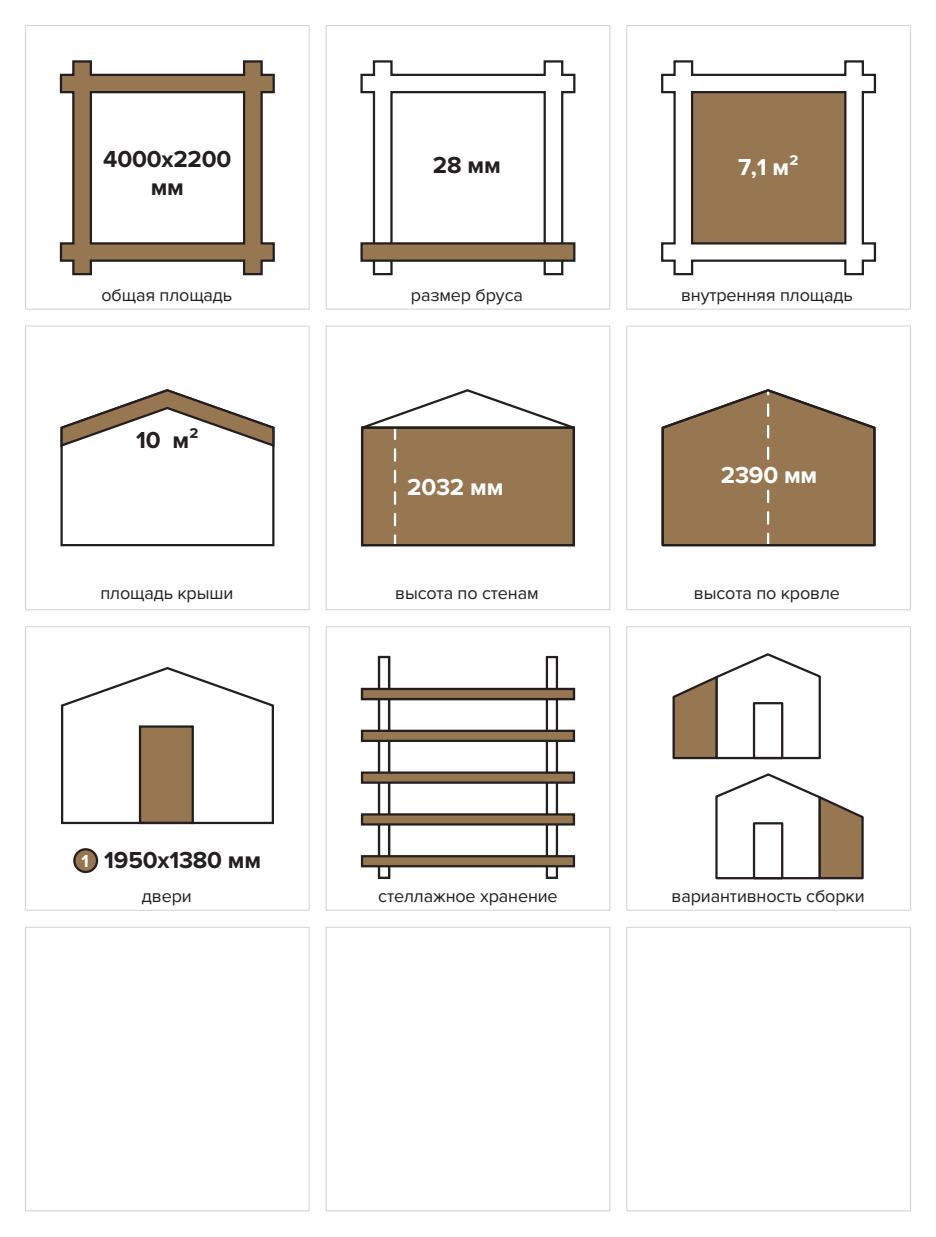
<style>
.page{position:relative;width:936px;height:1237px;background:#fff}
.page>*{position:absolute;margin:0;border:0;box-sizing:border-box;transform-origin:0 0}
.t1{font:700 24px/28.8px "Proxima Nova";letter-spacing:-.01em;color:#231f20;text-align:center}
.t2{font:700 24px "Proxima Nova";letter-spacing:-.01em;color:#fff}
.t3{font:18px "Proxima Nova";letter-spacing:-.01em;color:#231f20}
.s1{font-size:18px;color:#fff}
</style>
<div class="page">
<div style="left:25px;top:25px;width:284px;height:284px;border:1px solid #d1d2d4"></div>
<svg style="left:59px;top:60px;width:216px;height:216px"></svg>
<svg style="left:360px;top:60px;width:216px;height:216px"></svg>
<div style="left:360px;top:242px;width:215px;height:20px;background:#977751;border:2px solid #231f20"></div>
<svg style="left:661px;top:60px;width:216px;height:216px"></svg>
<svg style="left:60px;top:389px;width:215px;height:158px"></svg>
<svg style="left:360px;top:389px;width:212px;height:156px"></svg>
<div style="left:361px;top:426px;width:214px;height:120px;border:2px solid #231f20"></div>
<svg style="left:661px;top:389px;width:215px;height:158px;background:#9e8465"></svg>
<div style="left:326px;top:25px;width:284px;height:284px;border:1px solid #d1d2d4"></div>
<div style="left:626px;top:25px;width:284px;height:284px;border:1px solid #d1d2d4"></div>
<div style="left:25px;top:326px;width:284px;height:284px;border:1px solid #d1d2d4"></div>
<div style="left:326px;top:326px;width:284px;height:284px;border:1px solid #d1d2d4"></div>
<div style="left:626px;top:326px;width:284px;height:284px;border:1px solid #d1d2d4"></div>
<div style="left:25px;top:927px;width:284px;height:284px;border:1px solid #d1d2d4"></div>
<div style="left:326px;top:927px;width:284px;height:284px;border:1px solid #d1d2d4"></div>
<div style="left:626px;top:927px;width:284px;height:284px;border:1px solid #d1d2d4"></div>
<div style="left:25px;top:626px;width:284px;height:284px;border:1px solid #d1d2d4"></div>
<div style="left:326px;top:626px;width:284px;height:284px;border:1px solid #d1d2d4"></div>
<div style="left:626px;top:626px;width:284px;height:284px;border:1px solid #d1d2d4"></div>
<div style="left:378px;top:656px;width:12px;height:223px;background:#fff;border:2px solid #231f20"></div>
<div style="left:545px;top:656px;width:13px;height:223px;background:#fff;border:2px solid #231f20"></div>
<div style="left:361px;top:688px;width:214px;height:12px;background:#977751;border:2px solid #231f20"></div>
<div style="left:361px;top:729px;width:214px;height:13px;background:#977751;border:2px solid #231f20"></div>
<div style="left:361px;top:771px;width:214px;height:12px;background:#977751;border:2px solid #231f20"></div>
<div style="left:361px;top:813px;width:214px;height:12px;background:#977751;border:2px solid #231f20"></div>
<div style="left:361px;top:855px;width:214px;height:12px;background:#977751;border:2px solid #231f20"></div>
<svg style="left:61px;top:667px;width:213px;height:158px"></svg>
<div style="left:74px;top:849px;width:23px;height:23px;background:#977751;border-radius:50%"></div>
<div style="left:73px;top:848px;width:25px;height:25px;border:2px solid #231f20;border-radius:50%"></div>
<svg style="left:672px;top:653px;width:149px;height:107px"></svg>
<div style="left:752px;top:702px;width:31px;height:57px;border:2px solid #231f20"></div>
<svg style="left:715px;top:773px;width:149px;height:107px"></svg>
<div style="left:752px;top:822px;width:31px;height:57px;border:2px solid #231f20"></div>
<h1 class="t1" style="left:103px;top:145px;width:130px">4000x2200 мм</h1>
<h1 class="t1" style="left:433px;top:151px;width:69px">28 мм</h1>
<h1 class="t2" style="left:738px;top:153px;width:62px">7,1 м²</h1>
<p class="t3" style="left:101px;top:285px;width:132px">общая площадь</p>
<p class="t3" style="left:411px;top:285px;width:113px">размер бруса</p>
<p class="t3" style="left:681px;top:285px;width:173px">внутренняя площадь</p>
<h1 class="t1" style="left:136px;top:426px;width:64px">10 м²</h1>
<h1 class="t2" style="left:407px;top:473px;width:98px">2032 мм</h1>
<h1 class="t2" style="left:720px;top:461px;width:98px">2390 мм</h1>
<p class="t3" style="left:100px;top:583px;width:134px">площадь крыши</p>
<p class="t3" style="left:395px;top:583px;width:145px">высота по стенам</p>
<p class="t3" style="left:694px;top:583px;width:147px">высота по кровле</p>
<h1 class="t1" style="left:81px;top:846px;width:181px"><span class="s1">1</span> 1950х1380 мм</h1>
<p class="t3" style="left:142px;top:885px;width:51px">двери</p>
<p class="t3" style="left:378px;top:885px;width:181px">стеллажное хранение</p>
<p class="t3" style="left:671px;top:885px;width:194px">вариантивность сборки</p>
</div>
